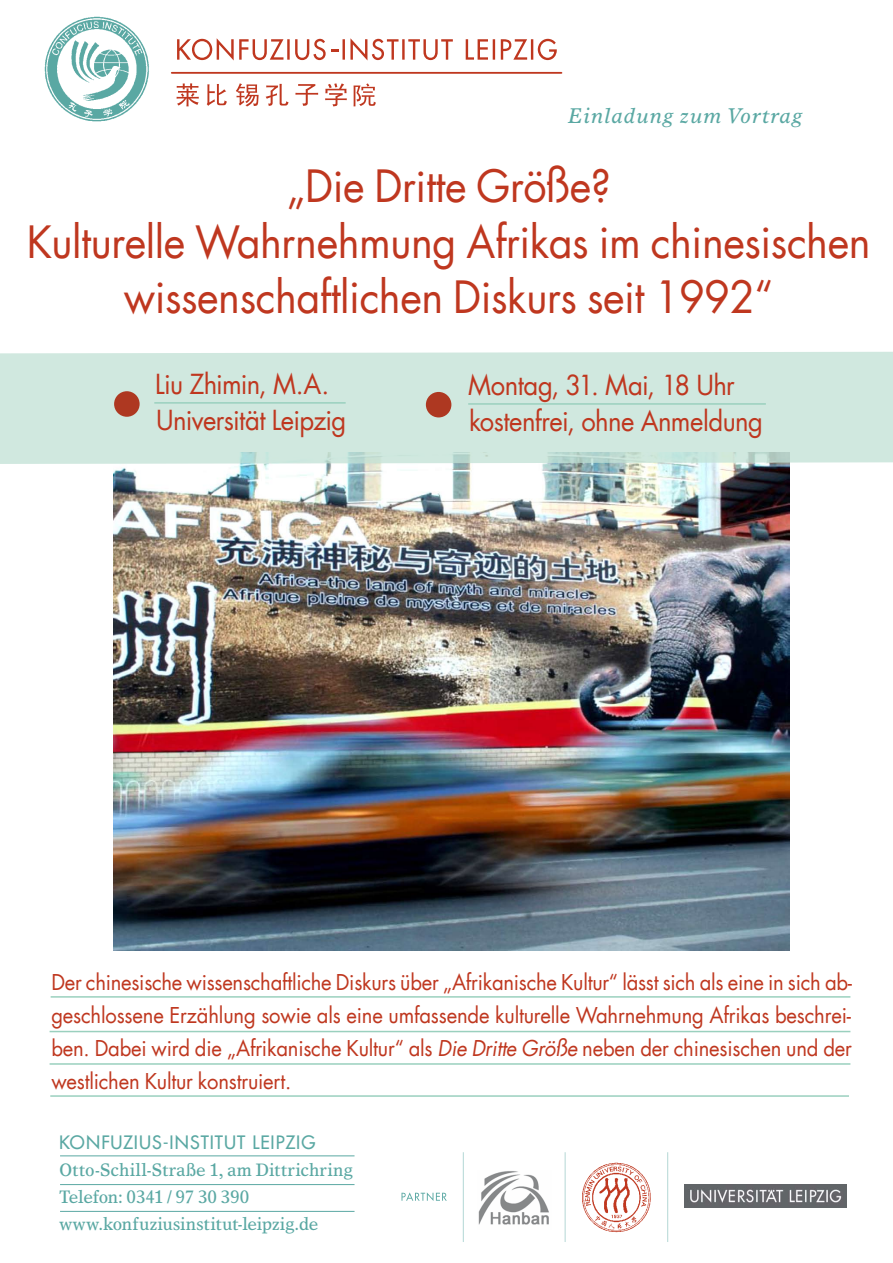
<style>
.page{position:relative;width:893px;height:1263px;background:#fff}
.page>*{position:absolute;margin:0;border:0;box-sizing:border-box;transform-origin:0 0}
.t1{font:43.5px/55.5px "Futura";letter-spacing:-.01em;color:#bf371f;text-align:center;scale:.95 1}
.t2{font:27px/36px "Futura";letter-spacing:-.025em;color:#bf371f;scale:.95 1}
.t3{font:21.3px/33px "Futura";letter-spacing:-.01em;color:#bf371f;text-align:justify;scale:.95 1}
.t4{font:italic 21.3px "Times Europa";letter-spacing:.05em;color:#5aa8a3;scale:.95 1}
.t5{font:18px/27px "Times Europa";letter-spacing:-.005em;color:#5aa8a3;scale:.95 1}
.t6{font:18px "Futura";letter-spacing:.055em;color:#5aa8a3}
.s1{font-style:italic}
</style>
<div class="page">
<img style="left:113px;top:464px;width:676px;height:486px">
<hr style="left:172px;top:72px;width:389px;height:2px;background:#bf371f">
<svg style="left:177px;top:83px;width:22px;height:23px"></svg>
<svg style="left:266px;top:84px;width:22px;height:22px"></svg>
<svg style="left:325px;top:83px;width:22px;height:23px"></svg>
<svg style="left:354px;top:83px;width:22px;height:23px"></svg>
<svg style="left:295px;top:84px;width:23px;height:22px"></svg>
<svg style="left:207px;top:84px;width:20px;height:22px"></svg>
<svg style="left:236px;top:83px;width:23px;height:24px"></svg>
<img style="left:44px;top:16px;width:105px;height:106px">
<svg style="left:177px;top:38px;width:380px;height:22px"></svg>
<img style="left:685px;top:1184px;width:162px;height:23px">
<svg style="left:401px;top:1152px;width:267px;height:90px"></svg>
<hr style="left:60px;top:1155px;width:295px;height:1px;background:#5aa8a3">
<hr style="left:60px;top:1211px;width:295px;height:1px;background:#5aa8a3">
<hr style="left:60px;top:1184px;width:295px;height:1px;background:#5aa8a3">
<div style="left:0;top:351px;width:893px;height:113px;background:#d0e8df"></div>
<hr style="left:50px;top:1095px;width:799px;height:2px;background:#9ad0be">
<hr style="left:51px;top:996px;width:799px;height:2px;background:#9ad0be">
<hr style="left:50px;top:1031px;width:800px;height:1px;background:#9ad0be">
<hr style="left:50px;top:1063px;width:800px;height:2px;background:#9ad0be">
<hr style="left:468px;top:403px;width:298px;height:2px;background:#9ad0be">
<div style="left:114px;top:391px;width:26px;height:26px;background:#ae3821;border-radius:50%"></div>
<hr style="left:154px;top:402px;width:192px;height:2px;background:#9ad0be">
<div style="left:426px;top:392px;width:25px;height:25px;background:#ae3821;border-radius:50%"></div>
<p class="t4" style="left:568px;top:103px;width:248px">Einladung zum Vortrag</p>
<h1 class="t1" style="left:27px;top:159px;width:890px">„Die Dritte Größe?<br>Kulturelle Wahrnehmung Afrikas im chinesischen wissenschaftlichen Diskurs seit 1992“</h1>
<p class="t2" style="left:155px;top:366px;width:203px">Liu Zhimin, M.A.<br>Universität Leipzig</p>
<p class="t2" style="left:468px;top:367px;width:312px">Montag, 31. Mai, 18 Uhr kostenfrei, ohne Anmeldung</p>
<p class="t3" style="left:51px;top:965px;width:844px">Der chinesische wissenschaftliche Diskurs über „Afrikanische Kultur“ lässt sich als eine in sich ab&shy;geschlossene Erzählung sowie als eine umfassende kulturelle Wahrnehmung Afrikas beschrei&shy;ben. Dabei wird die „Afrikanische Kultur“ als <span class="s1">Die Dritte Größe</span> neben der chinesischen und der westlichen Kultur konstruiert.</p>
<p class="t6" style="left:59px;top:1131px;width:258px">KONFUZIUS-INSTITUT LEIPZIG</p>
<p class="t5" style="left:59px;top:1156px;width:311px">Otto-Schill-Straße 1, am Dittrichring<br>Telefon: 0341 / 97 30 390 www.konfuziusinstitut-leipzig.de</p>
</div>
